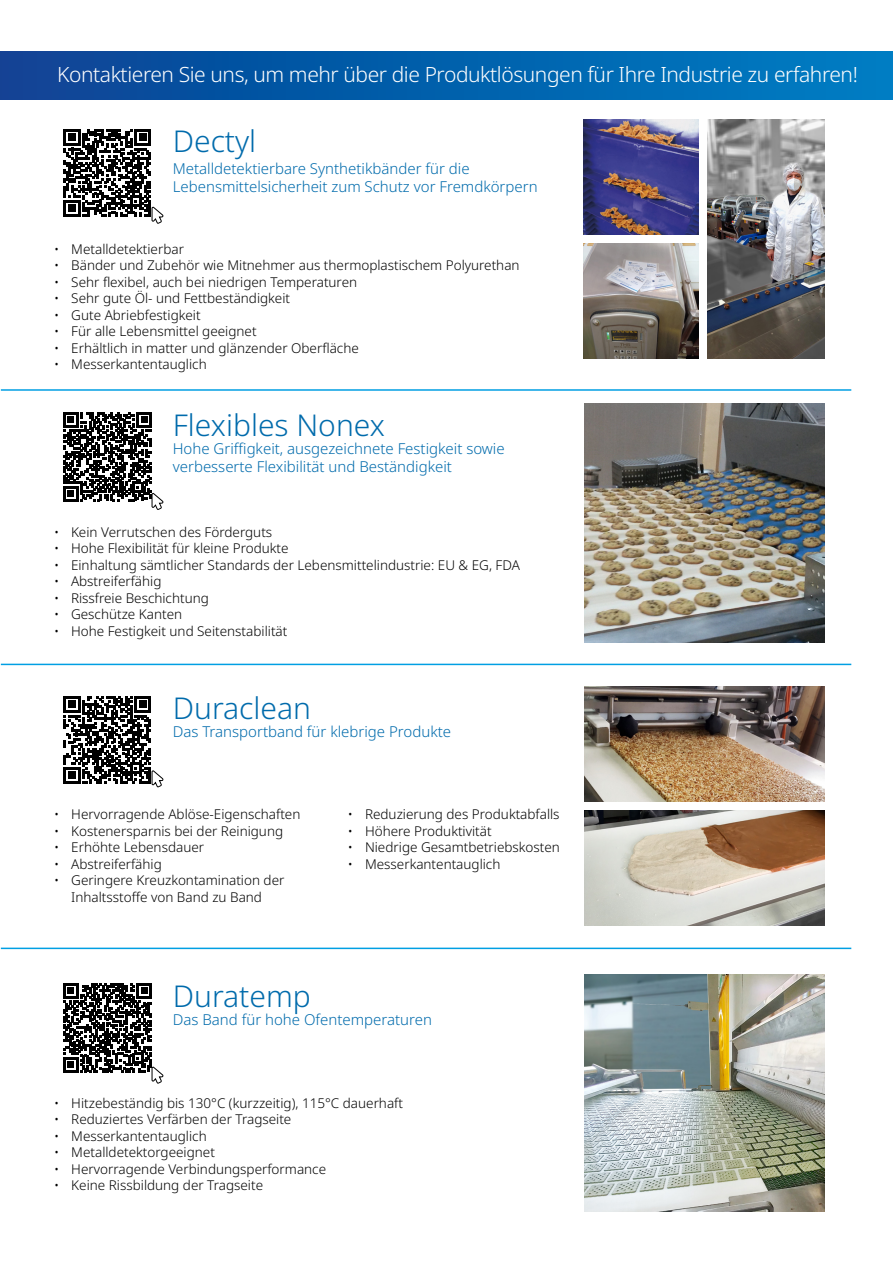
<style>
.page{position:relative;width:893px;height:1263px;background:#fff}
.page>*{position:absolute;margin:0;border:0;box-sizing:border-box;transform-origin:0 0}
.t1{font:300 30px "Noto Sans";color:#006bac}
.t2{font:300 21px "Noto Sans";letter-spacing:-.02em;color:#fff}
.t3{font:300 15px/18px "Noto Sans";color:#006bac}
.t4{font:300 13.5px/16.5px "Noto Sans";color:#000;text-align:center}
</style>
<div class="page">
<div style="left:0;top:52px;width:893px;height:48px;background:linear-gradient(to right,#0a4294,#007ec4)"></div>
<hr style="left:1px;top:389px;width:850px;height:2px;background:#009fe3">
<hr style="left:1px;top:948px;width:850px;height:1px;background:#009fe3">
<hr style="left:1px;top:664px;width:850px;height:1px;background:#009fe3">
<img style="left:584px;top:404px;width:240px;height:239px">
<img style="left:584px;top:974px;width:240px;height:238px">
<img style="left:708px;top:120px;width:116px;height:239px">
<img style="left:584px;top:244px;width:114px;height:115px">
<img style="left:584px;top:120px;width:114px;height:114px">
<img style="left:584px;top:686px;width:240px;height:115px">
<img style="left:584px;top:811px;width:240px;height:115px">
<svg style="left:64px;top:129px;width:99px;height:95px"></svg>
<svg style="left:63px;top:412px;width:100px;height:98px"></svg>
<svg style="left:64px;top:696px;width:99px;height:91px"></svg>
<svg style="left:63px;top:983px;width:100px;height:100px"></svg>
<h2 class="t2" style="left:57px;top:62px;width:802px">Kontaktieren Sie uns, um mehr über die Produktlösungen für Ihre Industrie zu erfahren!</h2>
<h1 class="t1" style="left:173px;top:124px;width:85px">Dectyl</h1>
<p class="t3" style="left:173px;top:160px;width:366px">Metalldetektierbare Synthetikbänder für die<br>Lebensmittelsicherheit zum Schutz vor Fremdkörpern</p>
<p class="t4" style="left:54px;top:241px;width:131px">• Metalldetektierbar</p>
<p class="t4" style="left:54px;top:257px;width:467px">• Bänder und Zubehör wie Mitnehmer aus thermoplastischem Polyurethan</p>
<p class="t4" style="left:54px;top:274px;width:304px">• Sehr flexibel, auch bei niedrigen Temperaturen</p>
<p class="t4" style="left:54px;top:290px;width:237px">• Sehr gute Öl- und Fettbeständigkeit</p>
<p class="t4" style="left:54px;top:307px;width:148px">• Gute Abriebfestigkeit</p>
<p class="t4" style="left:54px;top:323px;width:204px">• Für alle Lebensmittel geeignet</p>
<p class="t4" style="left:54px;top:340px;width:306px">• Erhältlich in matter und glänzender Oberfläche</p>
<p class="t4" style="left:54px;top:356px;width:154px">• Messerkantentauglich</p>
<h1 class="t1" style="left:173px;top:408px;width:214px">Flexibles Nonex</h1>
<p class="t3" style="left:173px;top:439px;width:333px">Hohe Griffigkeit, ausgezeichnete Festigkeit sowie verbesserte Flexibilität und Beständigkeit</p>
<p class="t4" style="left:54px;top:524px;width:220px">• Kein Verrutschen des Förderguts</p>
<p class="t4" style="left:54px;top:540px;width:236px">• Hohe Flexibilität für kleine Produkte</p>
<p class="t4" style="left:54px;top:557px;width:467px">• Einhaltung sämtlicher Standards der Lebensmittelindustrie: EU &amp; EG, FDA</p>
<p class="t4" style="left:54px;top:573px;width:109px">• Abstreiferfähig</p>
<p class="t4" style="left:54px;top:590px;width:156px">• Rissfreie Beschichtung</p>
<p class="t4" style="left:54px;top:606px;width:130px">• Geschütze Kanten</p>
<p class="t4" style="left:54px;top:623px;width:235px">• Hohe Festigkeit und Seitenstabilität</p>
<h1 class="t1" style="left:173px;top:691px;width:140px">Duraclean</h1>
<p class="t3" style="left:173px;top:722px;width:280px">Das Transportband für klebrige Produkte</p>
<p class="t4" style="left:54px;top:806px;width:248px">• Hervorragende Ablöse-Eigenschaften</p>
<p class="t4" style="left:54px;top:823px;width:230px">• Kostenersparnis bei der Reinigung</p>
<p class="t4" style="left:54px;top:839px;width:151px">• Erhöhte Lebensdauer</p>
<p class="t4" style="left:54px;top:856px;width:109px">• Abstreiferfähig</p>
<p class="t4" style="left:54px;top:872px;width:232px">• Geringere Kreuzkontamination der<br>Inhaltsstoffe von Band zu Band</p>
<p class="t4" style="left:348px;top:806px;width:213px">• Reduzierung des Produktabfalls</p>
<p class="t4" style="left:348px;top:823px;width:145px">• Höhere Produktivität</p>
<p class="t4" style="left:348px;top:839px;width:214px">• Niedrige Gesamtbetriebskosten</p>
<p class="t4" style="left:348px;top:856px;width:154px">• Messerkantentauglich</p>
<h1 class="t1" style="left:173px;top:979px;width:140px">Duratemp</h1>
<p class="t3" style="left:173px;top:1010px;width:261px">Das Band für hohe Ofentemperaturen</p>
<p class="t4" style="left:54px;top:1094px;width:350px">• Hitzebeständig bis 130°C (kurzzeitig), 115°C dauerhaft</p>
<p class="t4" style="left:54px;top:1111px;width:239px">• Reduziertes Verfärben der Tragseite</p>
<p class="t4" style="left:54px;top:1127px;width:154px">• Messerkantentauglich</p>
<p class="t4" style="left:54px;top:1144px;width:162px">• Metalldetektorgeeignet</p>
<p class="t4" style="left:54px;top:1160px;width:273px">• Hervorragende Verbindungsperformance</p>
<p class="t4" style="left:54px;top:1177px;width:210px">• Keine Rissbildung der Tragseite</p>
</div>
